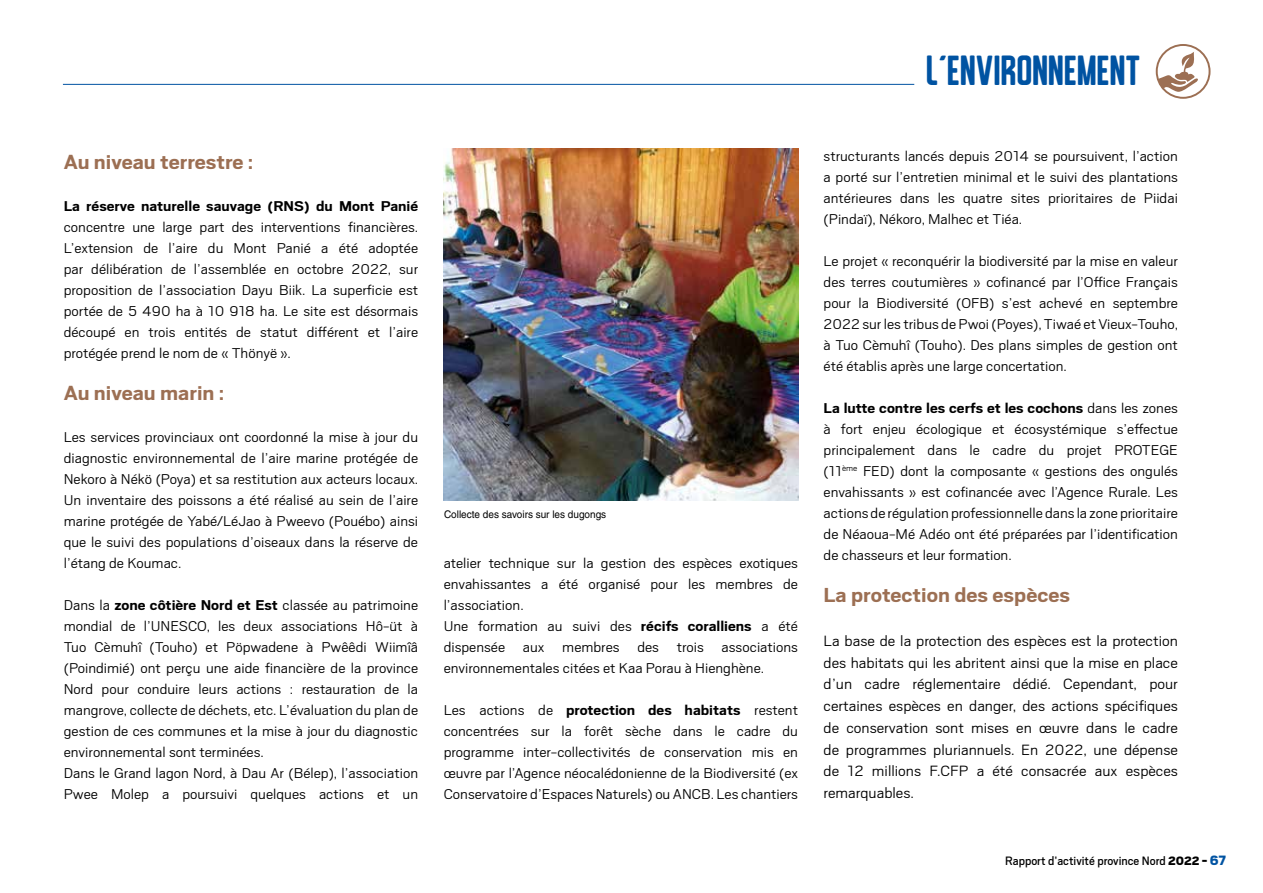
<style>
.page{position:relative;width:1263px;height:893px;background:#fff}
.page>*{position:absolute;margin:0;border:0;box-sizing:border-box;transform-origin:0 0}
.t1{font:42px "The Brown";color:#0053a2}
.t2{font:700 22.5px "Scout";color:#9c6f53;scale:1.1 1}
.t3{font:300 16.5px/21.8px "Scout";color:#000;text-align:justify;scale:1.1 1}
.t4{font:300 15.75px/21px "Scout";color:#000;text-align:justify;scale:1.1 1}
.t5{font:700 15.75px "Scout";color:#000;scale:1.1 1}
.t6{font:13.5px "Scout";color:#000}
.t7{font:condensed 10.5px "Helvetica";color:#000;scale:1.16 1}
.s1{font-weight:700}
.s2{font-weight:900}
.s3{font-weight:900;font-size:15px}
.s4{font-weight:900;font-size:15px;color:#0053a2}
</style>
<div class="page">
<svg style="left:1156px;top:44px;width:54px;height:55px"></svg>
<hr style="left:63px;top:84px;width:851px;height:1px;background:#0053a2">
<img style="left:444px;top:148px;width:354px;height:353px">
<h2 class="t2" style="left:64px;top:148px;width:174px">Au niveau terrestre :</h2>
<p class="t5" style="left:64px;top:196px;width:324px">La réserve naturelle sauvage (RNS) du Mont Panié</p>
<p class="t4" style="left:64px;top:216px;width:324px">concentre une large part des interventions financières.<br>L’extension de l’aire du Mont Panié a été adoptée par délibération de l’assemblée en octobre 2022, sur proposition de l’association Dayu Biik. La superficie est portée de 5 490 ha à 10 918 ha. Le site est désormais découpé en trois entités de statut différent et l’aire protégée prend le nom de « Thönyë ».</p>
<h2 class="t2" style="left:64px;top:379px;width:148px">Au niveau marin :</h2>
<p class="t4" style="left:64px;top:426px;width:324px">Les services provinciaux ont coordonné la mise à jour du diagnostic environnemental de l’aire marine protégée de Nekoro à Nékö (Poya) et sa restitution aux acteurs locaux.<br>Un inventaire des poissons a été réalisé au sein de l’aire marine protégée de Yabé/LéJao à Pweevo (Pouébo) ainsi que le suivi des populations d’oiseaux dans la réserve de l’étang de Koumac.</p>
<p class="t4" style="left:64px;top:594px;width:324px;text-align:left">Dans la <span class="s1">zone côtière Nord et Est</span> classée au patrimoine mondial de l’UNESCO, les deux associations Hô-üt à Tuo Cèmuhî (Touho) et Pöpwadene à Pwêêdi Wiimîâ (Poindimié) ont perçu une aide financière de la province Nord pour conduire leurs actions : restauration de la mangrove, collecte de déchets, etc. L’évaluation du plan de gestion de ces communes et la mise à jour du diagnostic environnemental sont terminées.<br>Dans le Grand lagon Nord, à Dau Ar (Bélep), l’association Pwee Molep a poursuivi quelques actions et un</p>
<h1 class="t1" style="left:927px;top:50px;width:216px">L'ENVIRONNEMENT</h1>
<p class="t7" style="left:444px;top:509px;width:141px">Collecte des savoirs sur les dugongs</p>
<p class="t4" style="left:444px;top:551px;width:324px;text-align:left">atelier technique sur la gestion des espèces exotiques envahissantes a été organisé pour les membres de l’association.<br>Une formation au suivi des <span class="s1">récifs coralliens</span> a été dispensée aux membres des trois associations environnementales citées et Kaa Porau à Hienghène.</p>
<p class="t4" style="left:444px;top:699px;width:324px">Les actions de <span class="s1">protection des habitats</span> restent concentrées sur la forêt sèche dans le cadre du programme inter-collectivités de conservation mis en œuvre par l’Agence néocalédonienne de la Biodiversité (ex Conservatoire d’Espaces Naturels) ou ANCB. Les chantiers</p>
<p class="t4" style="left:823px;top:145px;width:324px">structurants lancés depuis 2014 se poursuivent, l’action a porté sur l’entretien minimal et le suivi des plantations antérieures dans les quatre sites prioritaires de Piidai (Pindaï), Nékoro, Malhec et Tiéa.</p>
<p class="t4" style="left:823px;top:250px;width:324px">Le projet « reconquérir la biodiversité par la mise en valeur des terres coutumières » cofinancé par l’Office Français pour la Biodiversité (OFB) s’est achevé en septembre 2022 sur les tribus de Pwoi (Poyes), Tiwaé et Vieux-Touho, à Tuo Cèmuhî (Touho). Des plans simples de gestion ont été établis après une large concertation.</p>
<p class="t4" style="left:823px;top:397px;width:324px"><span class="s1">La lutte contre les cerfs et les cochons</span> dans les zones à fort enjeu écologique et écosystémique s’effectue principalement dans le cadre du projet PROTEGE (11<sup>ème</sup> FED) dont la composante « gestions des ongulés envahissants » est cofinancée avec l’Agence Rurale. Les actions de régulation professionnelle dans la zone prioritaire de Néaoua-Mé Adéo ont été préparées par l’identification de chasseurs et leur formation.</p>
<h2 class="t2" style="left:823px;top:581px;width:226px">La protection des espèces</h2>
<p class="t3" style="left:823px;top:629px;width:324px">La base de la protection des espèces est la protection des habitats qui les abritent ainsi que la mise en place d’un cadre réglementaire dédié. Cependant, pour certaines espèces en danger, des actions spécifiques de conservation sont mises en œuvre dans le cadre de programmes pluriannuels. En 2022, une dépense de 12 millions F.CFP a été consacrée aux espèces remarquables.</p>
<p class="t6" style="left:1005px;top:852px;width:222px">Rapport d’activité province Nord <span class="s2">2022</span> <span class="s3">-</span> <span class="s4">67</span></p>
</div>
